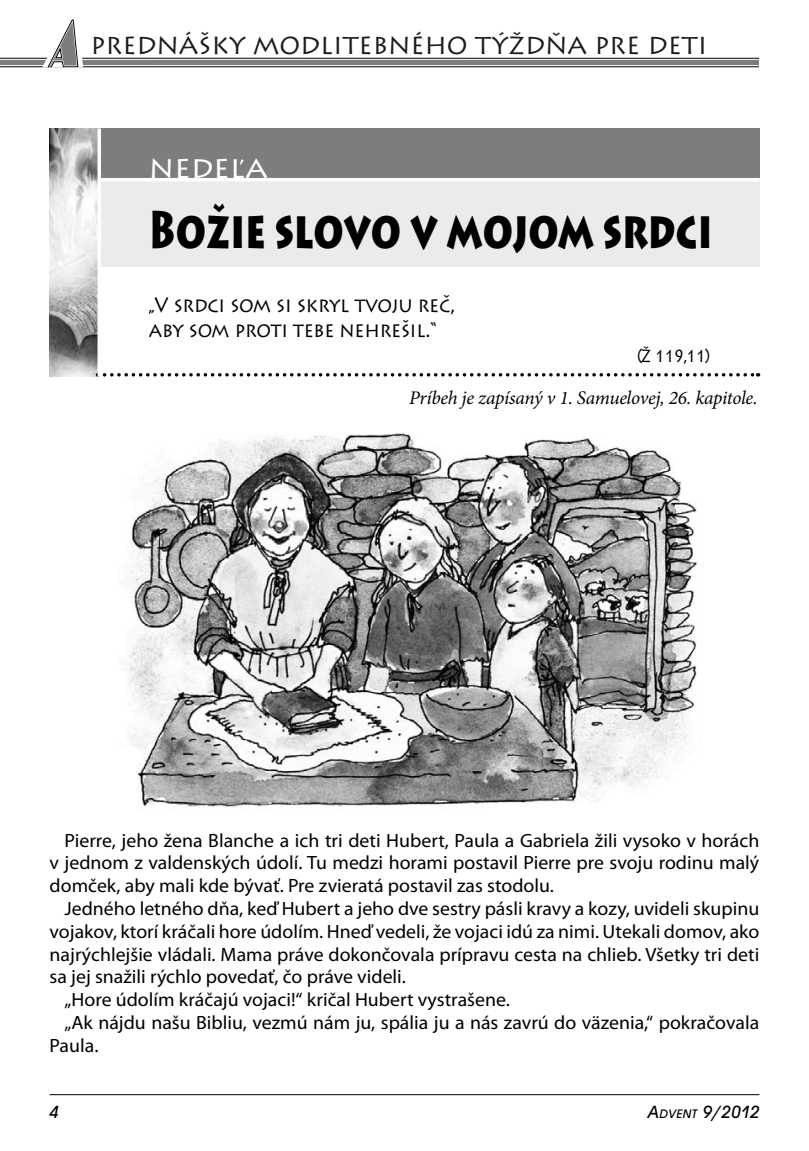
<style>
.page{position:relative;width:809px;height:1151px;background:#fff}
.page>*{position:absolute;margin:0;border:0;box-sizing:border-box;transform-origin:0 0}
.t1{font:900 52.5px "Lithos Pro";color:#000;scale:.7 1}
.t2{font:31.5px "Lithos Pro";color:#fff}
.t3{font:24.5px "Lithos Pro";color:#1c1c1d}
.t4{font:21px/25.2px "Lithos Pro";letter-spacing:-.01em;color:#000;scale:.9 1}
.t5{font:19.25px/22.8px "Myriad Pro";color:#000;text-align:justify}
.t6{font:italic 19.25px "Minion Pro";letter-spacing:-.02em;color:#000}
.t7{font:18.38px "Avant Garde Got Itc TOT Med Ita";color:#000}
.t8{font:17.5px "Lithos Pro";color:#000;scale:.9 1}
.s1{font-size:12.78px}
</style>
<div class="page">
<hr style="left:50px;top:1094px;width:709px;height:1px;background:#000">
<svg style="left:0;top:19px;width:759px;height:48px"></svg>
<img style="left:126px;top:433px;width:572px;height:375px">
<img style="left:50px;top:128px;width:47px;height:249px">
<div style="left:99px;top:128px;width:660px;height:50px;background:#7d7d7d"></div>
<div style="left:99px;top:178px;width:660px;height:89px;background:#ebebeb"></div>
<hr style="left:99px;top:178px;width:660px;height:3px;background:#fff">
<svg style="left:104px;top:373px;width:654px;height:4px"></svg>
<svg style="left:97px;top:128px;width:4px;height:249px"></svg>
<p class="t3" style="left:91px;top:32px;width:618px">prednášky modlitebného týždňa pre deti</p>
<h2 class="t2" style="left:149px;top:149px;width:120px">nedeľa</h2>
<h1 class="t1" style="left:149px;top:197px;width:806px">Božie slovo v mojom srdci</h1>
<p class="t4" style="left:149px;top:292px;width:342px">„V srdci som si skryl tvoju reč, aby som proti tebe nehrešil.“</p>
<p class="t8" style="left:637px;top:346px;width:82px">(Ž 119,11)</p>
<p class="t6" style="left:409px;top:385px;width:350px">Príbeh je zapísaný v 1. Samuelovej, 26. kapitole.</p>
<p class="t5" style="left:50px;top:829px;width:711px;text-indent:15px">Pierre, jeho žena Blanche a ich tri deti Hubert, Paula a Gabriela žili vysoko v horách v jednom z valdenských údolí. Tu medzi horami postavil Pierre pre svoju rodinu malý domček, aby mali kde bývať. Pre zvieratá postavil zas stodolu.</p>
<p class="t5" style="left:64px;top:897px;width:696px">Jedného letného dňa, keď Hubert a jeho dve sestry pásli kravy a kozy, uvideli skupinu</p>
<p class="t5" style="left:50px;top:920px;width:711px">vojakov, ktorí kráčali hore údolím. Hneď vedeli, že vojaci idú za nimi. Utekali domov, ako</p>
<p class="t5" style="left:50px;top:942px;width:711px">najrýchlejšie vládali. Mama práve dokončovala prípravu cesta na chlieb. Všetky tri deti</p>
<p class="t5" style="left:50px;top:965px;width:358px">sa jej snažili rýchlo povedať, čo práve videli.</p>
<p class="t5" style="left:64px;top:988px;width:447px">„Hore údolím kráčajú vojaci!“ kričal Hubert vystrašene.</p>
<p class="t5" style="left:64px;top:1011px;width:696px">„Ak nájdu našu Bibliu, vezmú nám ju, spália ju a nás zavrú do väzenia,“ pokračovala</p>
<p class="t5" style="left:50px;top:1033px;width:50px">Paula.</p>
<p class="t7" style="left:50px;top:1101px;width:11px">4</p>
<p class="t7" style="left:647px;top:1101px;width:113px">A<span class="s1">DVENT</span> 9/2012</p>
</div>
